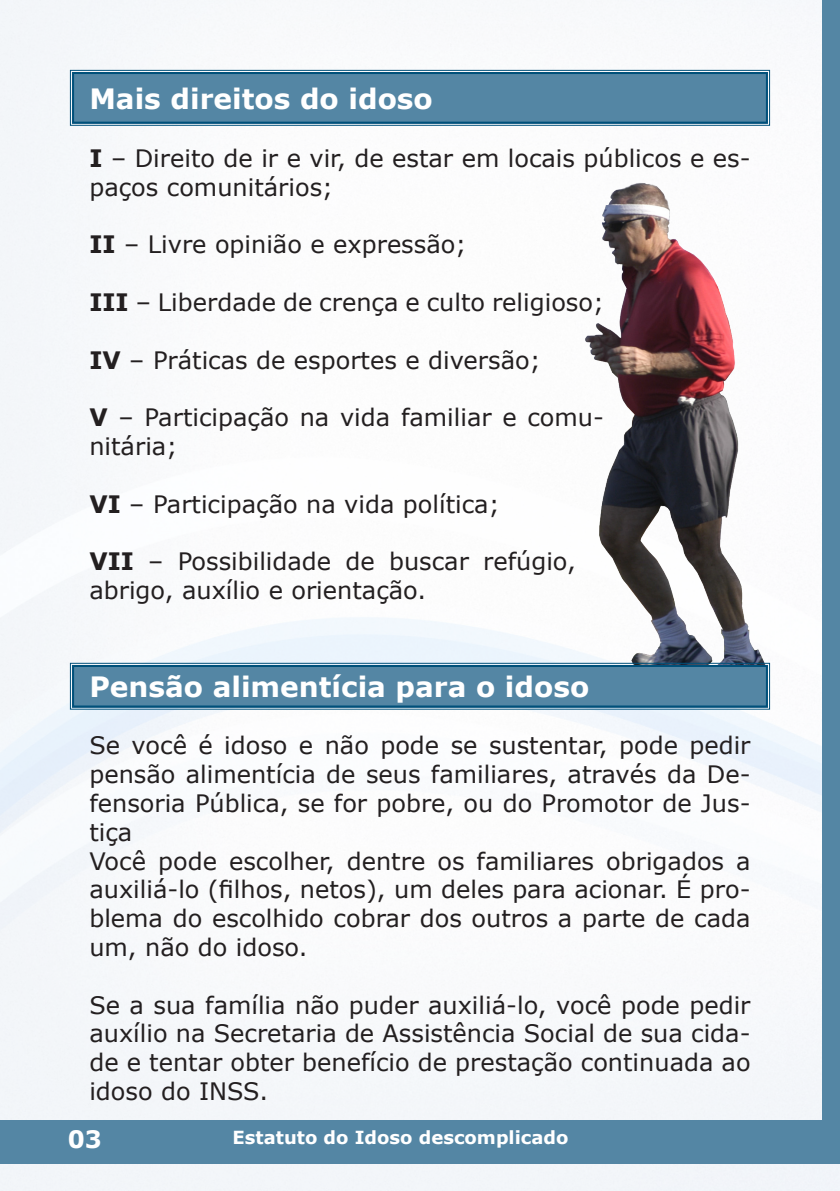
<style>
.page{position:relative;width:840px;height:1191px;background:#fff}
.page>*{position:absolute;margin:0;border:0;box-sizing:border-box;transform-origin:0 0}
.t1{font:700 28px "Verdana";color:#fff}
.t2{font:24px/28.8px "Verdana";color:#231f20}
.t3{font:700 24px "Verdana";color:#fff}
.t4{font:700 18px "Verdana";color:#fff}
.s1{font-weight:700}
</style>
<div class="page">
<img style="left:0;top:0;width:839px;height:1191px">
<img style="left:571px;top:179px;width:196px;height:483px">
<div style="left:821px;top:0;width:18px;height:1143px;background:#5486a4"></div>
<div style="left:0;top:1119px;width:839px;height:44px;background:#5486a4"></div>
<svg style="left:70px;top:662px;width:699px;height:48px;background:#5788a6"></svg>
<div style="left:72px;top:665px;width:695px;height:42px;border:2px solid #00507a"></div>
<svg style="left:70px;top:70px;width:699px;height:56px;background:#5889a6"></svg>
<div style="left:72px;top:72px;width:695px;height:52px;border:2px solid #00507a"></div>
<p class="t1" style="left:89px;top:81px;width:345px">Mais direitos do idoso</p>
<p class="t2" style="left:89px;top:143px;width:662px"><span class="s1">I</span> – Direito de ir e vir, de estar em locais públicos e es&shy;paços comunitários;</p>
<p class="t2" style="left:89px;top:229px;width:378px"><span class="s1">II</span> – Livre opinião e expressão;</p>
<p class="t2" style="left:89px;top:287px;width:515px"><span class="s1">III</span> – Liberdade de crença e culto religioso;</p>
<p class="t2" style="left:89px;top:345px;width:452px"><span class="s1">IV</span> – Práticas de esportes e diversão;</p>
<p class="t2" style="left:89px;top:402px;width:515px"><span class="s1">V</span> – Participação na vida familiar e comu&shy;nitária;</p>
<p class="t2" style="left:89px;top:489px;width:411px"><span class="s1">VI</span> – Participação na vida política;</p>
<p class="t2" style="left:89px;top:546px;width:488px"><span class="s1">VII</span> – Possibilidade de buscar refúgio, abrigo, auxílio e orientação.</p>
<p class="t1" style="left:89px;top:668px;width:501px">Pensão alimentícia para o idoso</p>
<p class="t2" style="left:89px;top:730px;width:662px;text-align:justify">Se você é idoso e não pode se sustentar, pode pedir pensão alimentícia de seus familiares, através da De&shy;fensoria Pública, se for pobre, ou do Promotor de Jus&shy;tiça</p>
<p class="t2" style="left:89px;top:845px;width:662px;text-align:justify">Você pode escolher, dentre os familiares obrigados a auxiliá-lo (filhos, netos), um deles para acionar. É pro&shy;blema do escolhido cobrar dos outros a parte de cada um, não do idoso.</p>
<p class="t2" style="left:89px;top:989px;width:662px;text-align:justify">Se a sua família não puder auxiliá-lo, você pode pedir auxílio na Secretaria de Assistência Social de sua cida&shy;de e tentar obter benefício de prestação continuada ao idoso do INSS.</p>
<p class="t3" style="left:68px;top:1124px;width:36px">03</p>
<p class="t4" style="left:232px;top:1125px;width:337px">Estatuto do Idoso descomplicado</p>
</div>
